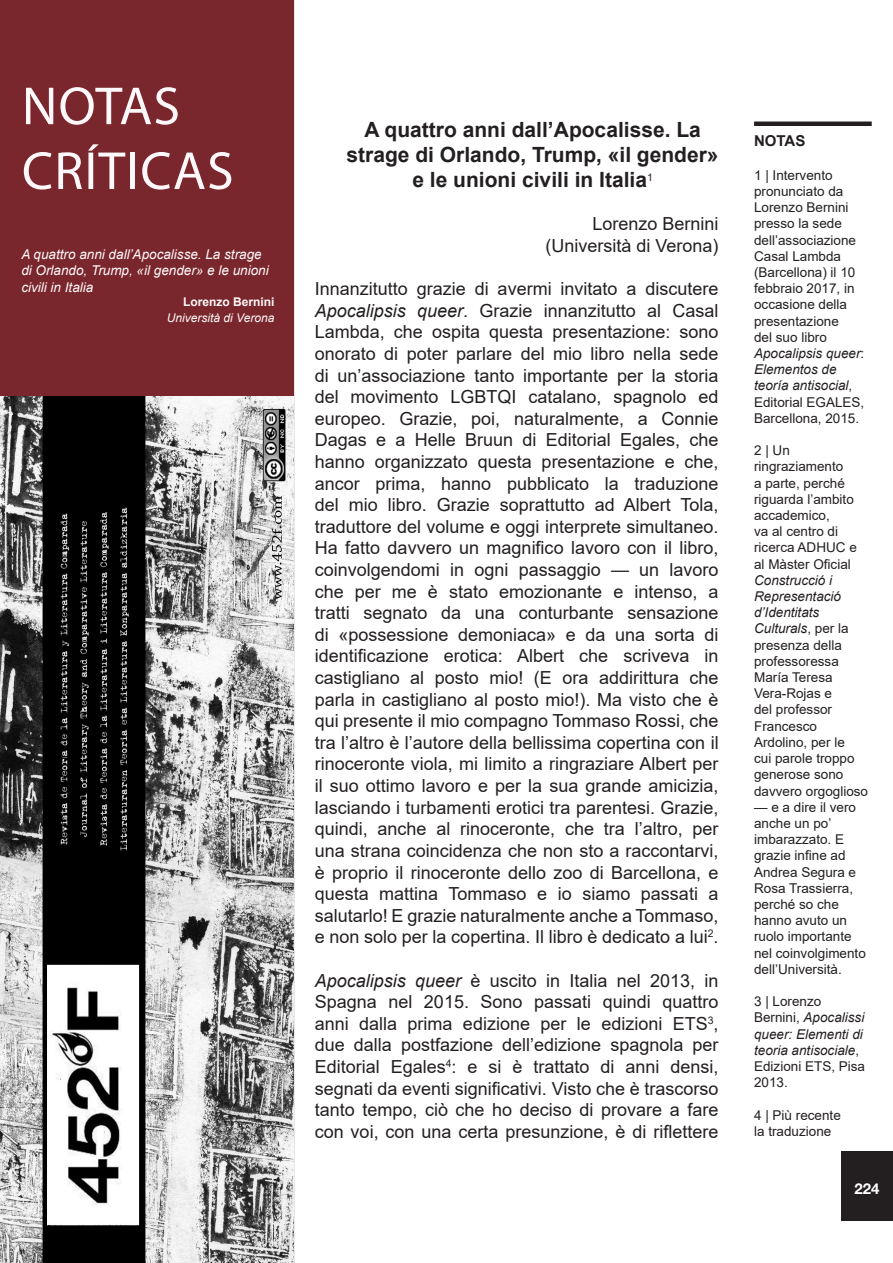
<style>
.page{position:relative;width:893px;height:1263px;background:#fff}
.page>*{position:absolute;margin:0;border:0;box-sizing:border-box;transform-origin:0 0}
.t1{font:54px "Myriad Pro";letter-spacing:.02em;color:#fef8fa}
.t2{font:700 21px/25.2px "Arial";color:#231f20;text-align:center}
.t3{font:18px/21.6px "Arial";color:#231f20;text-align:justify}
.Estilo_de_párrafo_1{font:700 15px "Arial";color:#231f20}
.t4{font:700 15px "Helvetica Neue";color:#fff}
.Estilo_de_párrafo_1-2{font:13.5px/16.2px "Arial";color:#231f20}
.t5{font:italic 13.5px/16.2px "Arial";color:#fef8fa}
.Estilo_de_párrafo_1-3{font:italic 13.5px/16.2px "Arial";color:#231f20}
.t6{font:italic 12px "Arial";color:#fef8fa}
.t7{font:700 12px "Arial";color:#fef8fa}
.s1{font-style:italic}
.s2{font-style:normal}
</style>
<div class="page">
<hr style="left:754px;top:122px;width:118px;height:4px;background:#231f20">
<div style="left:841px;top:1151px;width:52px;height:70px;background:#231f20"></div>
<div style="left:0;top:0;width:294px;height:396px;background:#79272c"></div>
<img style="left:0;top:396px;width:294px;height:867px">
<p class="t1" style="left:22px;top:73px;width:160px">NOTAS</p>
<p class="t1" style="left:22px;top:138px;width:213px">CRÍTICAS</p>
<p class="t5" style="left:21px;top:247px;width:249px">A quattro anni dall’Apocalisse. La strage di Orlando, Trump, «il gender» e le unioni civili in Italia</p>
<p class="t7" style="left:183px;top:293px;width:93px">Lorenzo Bernini</p>
<p class="t6" style="left:167px;top:310px;width:109px">Università di Verona</p>
<p class="t2" style="left:347px;top:117px;width:373px">A quattro anni dall’Apocalisse. La strage di Orlando, Trump, «il gender» e le unioni civili in Italia<sup>1</sup></p>
<p class="t3" style="left:593px;top:213px;width:128px">Lorenzo Bernini</p>
<p class="t3" style="left:546px;top:235px;width:175px">(Università di Verona)</p>
<p class="t3" style="left:315px;top:278px;width:405px">Innanzitutto grazie di avermi invitato a discutere <span class="s1">Apocalipsis queer</span>. Grazie innanzitutto al Casal Lambda, che ospita questa presentazione: sono onorato di poter parlare del mio libro nella sede di un’associazione tanto importante per la storia del movimento LGBTQI catalano, spagnolo ed europeo. Grazie, poi, naturalmente, a Connie Dagas e a Helle Bruun di Editorial Egales, che hanno organizzato questa presentazione e che, ancor prima, hanno pubblicato la traduzione del mio libro. Grazie soprattutto ad Albert Tola, traduttore del volume e oggi interprete simultaneo.<br>Ha fatto davvero un magnifico lavoro con il libro, coinvolgendomi in ogni passaggio — un lavoro che per me è stato emozionante e intenso, a tratti segnato da una conturbante sensazione di «possessione demoniaca» e da una sorta di identificazione erotica: Albert che scriveva in castigliano al posto mio! (E ora addirittura che parla in castigliano al posto mio!). Ma visto che è qui presente il mio compagno Tommaso Rossi, che tra l’altro è l’autore della bellissima copertina con il rinoceronte viola, mi limito a ringraziare Albert per il suo ottimo lavoro e per la sua grande amicizia, lasciando i turbamenti erotici tra parentesi. Grazie, quindi, anche al rinoceronte, che tra l’altro, per una strana coincidenza che non sto a raccontarvi, è proprio il rinoceronte dello zoo di Barcellona, e questa mattina Tommaso e io siamo passati a salutarlo! E grazie naturalmente anche a Tommaso, e non solo per la copertina. Il libro è dedicato a lui<sup>2</sup>.</p>
<p class="t3" style="left:315px;top:969px;width:405px"><span class="s1">Apocalipsis queer</span> è uscito in Italia nel 2013, in Spagna nel 2015. Sono passati quindi quattro anni dalla prima edizione per le edizioni ETS<sup>3</sup>, due dalla postfazione dell’edizione spagnola per Editorial Egales<sup>4</sup>: e si è trattato di anni densi, segnati da eventi significativi. Visto che è trascorso tanto tempo, ciò che ho deciso di provare a fare con voi, con una certa presunzione, è di riflettere</p>
<p class="Estilo_de_párrafo_1" style="left:754px;top:130px;width:53px">NOTAS</p>
<p class="Estilo_de_párrafo_1-2" style="left:754px;top:167px;width:112px">1 | Intervento pronunciato da<br>Lorenzo Bernini presso la sede dell’associazione<br>Casal Lambda (Barcellona) il 10 febbraio 2017, in occasione della presentazione<br>del suo libro<br><span class="s1">Apocalipsis queer</span>:<br><span class="s1">Elementos de teoría antisocial</span>,<br>Editorial EGALES,<br>Barcellona, 2015.</p>
<p class="Estilo_de_párrafo_1-2" style="left:754px;top:442px;width:116px">2 | Un ringraziamento<br>a parte, perché riguarda l’ambito accademico,<br>va al centro di ricerca ADHUC e al Màster Oficial<br><span class="s1">Construcció i<br>Representació d’Identitats<br>Culturals</span>, per la presenza della professoressa<br>María Teresa<br>Vera-Rojas e<br>del professor<br>Francesco<br>Ardolino, per le<br>cui parole troppo generose sono davvero orgoglioso</p>
<p class="Estilo_de_párrafo_1-2" style="left:754px;top:799px;width:113px">— e a dire il vero anche un po’ imbarazzato. E grazie infine ad<br>Andrea Segura e<br>Rosa Trassierra, perché so che hanno avuto un ruolo importante nel coinvolgimento dell’Università.</p>
<p class="Estilo_de_párrafo_1-3" style="left:754px;top:993px;width:113px"><span class="s2">3 | Lorenzo<br>Bernini,</span> Apocalissi queer: Elementi di teoria antisociale<span class="s2">,<br>Edizioni ETS, Pisa<br>2013.</span></p>
<p class="Estilo_de_párrafo_1-2" style="left:754px;top:1106px;width:88px">4 | Più recente la traduzione</p>
<p class="t4" style="left:854px;top:1179px;width:27px">224</p>
</div>
